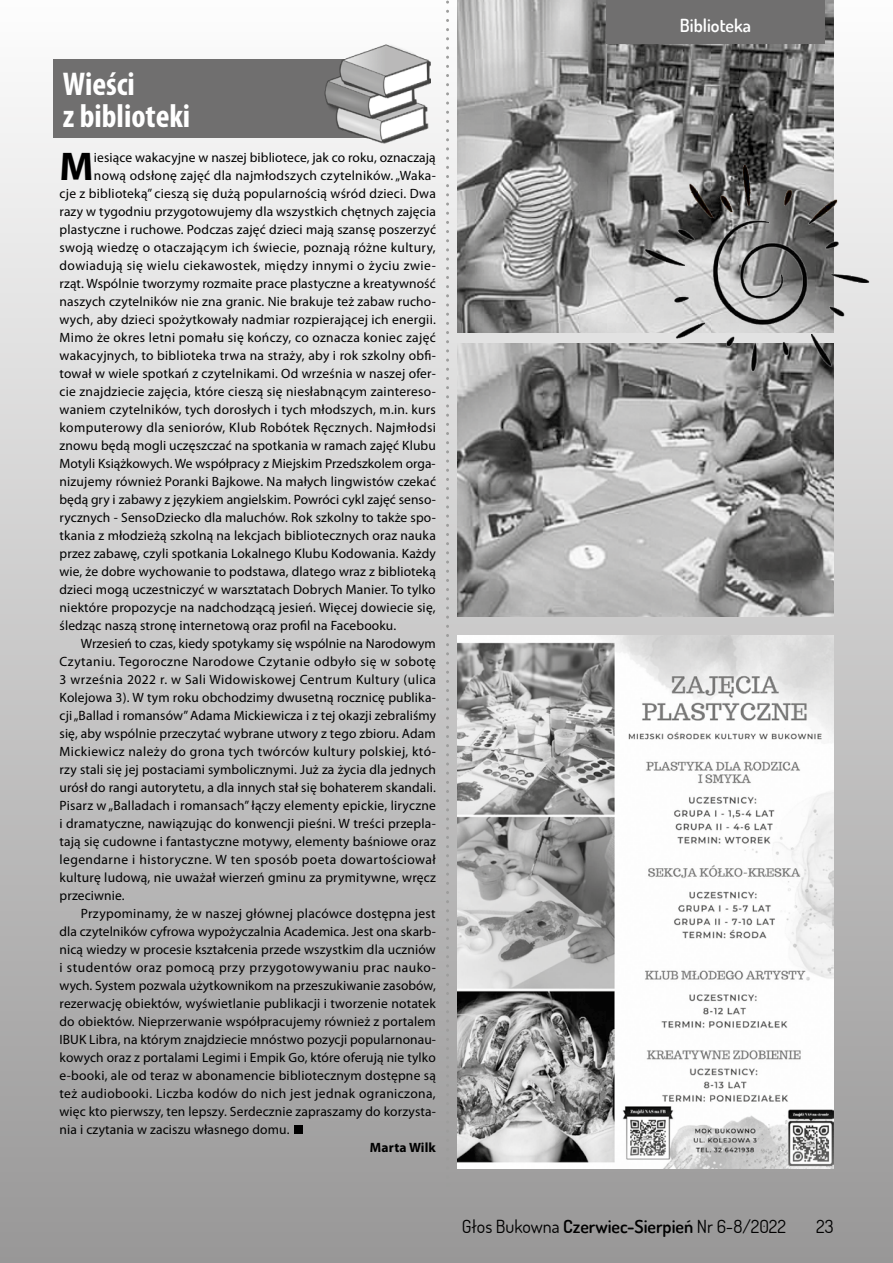
<style>
.page{position:relative;width:893px;height:1263px;background:#fff}
.page>*{position:absolute;margin:0;border:0;box-sizing:border-box;transform-origin:0 0}
.t1{font:700 40.2px "Myriad Pro";color:#000}
.t2{font:700 condensed 33px/31.5px "Myriad Pro";color:#fff}
.t3{font:18px "Dosis";color:#000}
.t4{font:600 18px "Dosis";color:#fff}
.t5{font:13.5px "Myriad Pro";letter-spacing:.015em;color:#000}
.t6{font:13.5px "Myriad Pro";letter-spacing:.035em;color:#000}
.t7{font:13.5px "Myriad Pro";letter-spacing:.04em;color:#000}
.t8{font:700 13.5px "Myriad Pro";letter-spacing:.01em;color:#000}
.s1{font-weight:600}
</style>
<div class="page">
<div style="left:0;top:0;width:893px;height:1263px;background:linear-gradient(to bottom,#fdfdfd,#989797)"></div>
<div style="left:53px;top:60px;width:330px;height:78px;background:#706f6f"></div>
<img style="left:321px;top:44px;width:109px;height:101px">
<div style="left:294px;top:1125px;width:9px;height:9px;background:#000"></div>
<svg style="left:446px;top:0;width:3px;height:1186px;background:#c1c1c0"></svg>
<img style="left:457px;top:0;width:376px;height:333px">
<img style="left:457px;top:344px;width:376px;height:273px">
<img style="left:626px;top:145px;width:261px;height:248px">
<img style="left:457px;top:636px;width:376px;height:532px">
<div style="left:606px;top:0;width:219px;height:43px;background:#706f6f"></div>
<h2 class="t2" style="left:63px;top:68px;width:129px">Wieści<br>z biblioteki</h2>
<h1 class="t1" style="left:60px;top:140px;width:36px">M</h1>
<p class="t5" style="left:94px;top:150px;width:343px">iesiące wakacyjne w naszej bibliotece, jak co roku, oznaczają</p>
<p class="t5" style="left:94px;top:168px;width:343px">nową odsłonę zajęć dla najmłodszych czytelników. „Waka-</p>
<p class="t5" style="left:60px;top:186px;width:378px">cje z biblioteką” cieszą się dużą popularnością wśród dzieci. Dwa</p>
<p class="t5" style="left:60px;top:204px;width:378px">razy w tygodniu przygotowujemy dla wszystkich chętnych zajęcia</p>
<p class="t5" style="left:60px;top:222px;width:378px">plastyczne i ruchowe. Podczas zajęć dzieci mają szansę poszerzyć</p>
<p class="t5" style="left:60px;top:240px;width:378px">swoją wiedzę o otaczającym ich świecie, poznają różne kultury,</p>
<p class="t6" style="left:60px;top:258px;width:378px">dowiadują się wielu ciekawostek, między innymi o życiu zwie-</p>
<p class="t5" style="left:60px;top:276px;width:378px">rząt. Wspólnie tworzymy rozmaite prace plastyczne a kreatywność</p>
<p class="t5" style="left:60px;top:294px;width:378px">naszych czytelników nie zna granic. Nie brakuje też zabaw rucho-</p>
<p class="t5" style="left:60px;top:312px;width:378px">wych, aby dzieci spożytkowały nadmiar rozpierającej ich energii.</p>
<p class="t5" style="left:60px;top:330px;width:378px">Mimo że okres letni pomału się kończy, co oznacza koniec zajęć</p>
<p class="t5" style="left:60px;top:348px;width:378px">wakacyjnych, to biblioteka trwa na straży, aby i rok szkolny obfi-</p>
<p class="t5" style="left:60px;top:366px;width:378px">tował w wiele spotkań z czytelnikami. Od września w naszej ofer-</p>
<p class="t5" style="left:60px;top:384px;width:378px">cie znajdziecie zajęcia, które cieszą się niesłabnącym zaintereso-</p>
<p class="t5" style="left:60px;top:402px;width:378px">waniem czytelników, tych dorosłych i tych młodszych, m.in. kurs</p>
<p class="t5" style="left:60px;top:420px;width:378px">komputerowy dla seniorów, Klub Robótek Ręcznych. Najmłodsi</p>
<p class="t5" style="left:60px;top:438px;width:378px">znowu będą mogli uczęszczać na spotkania w ramach zajęć Klubu</p>
<p class="t5" style="left:60px;top:456px;width:378px">Motyli Książkowych. We współpracy z Miejskim Przedszkolem orga-</p>
<p class="t5" style="left:60px;top:474px;width:378px">nizujemy również Poranki Bajkowe. Na małych lingwistów czekać</p>
<p class="t5" style="left:60px;top:492px;width:378px">będą gry i zabawy z językiem angielskim. Powróci cykl zajęć senso-</p>
<p class="t5" style="left:60px;top:510px;width:378px">rycznych - SensoDziecko dla maluchów. Rok szkolny to także spo-</p>
<p class="t5" style="left:60px;top:528px;width:378px">tkania z młodzieżą szkolną na lekcjach bibliotecznych oraz nauka</p>
<p class="t5" style="left:60px;top:546px;width:378px">przez zabawę, czyli spotkania Lokalnego Klubu Kodowania. Każdy</p>
<p class="t5" style="left:60px;top:564px;width:378px">wie, że dobre wychowanie to podstawa, dlatego wraz z biblioteką</p>
<p class="t5" style="left:60px;top:582px;width:378px">dzieci mogą uczestniczyć w warsztatach Dobrych Manier. To tylko</p>
<p class="t5" style="left:60px;top:600px;width:378px">niektóre propozycje na nadchodzącą jesień. Więcej dowiecie się,</p>
<p class="t5" style="left:60px;top:618px;width:338px">śledząc naszą stronę internetową oraz profil na Facebooku.</p>
<p class="t5" style="left:81px;top:636px;width:356px">Wrzesień to czas, kiedy spotykamy się wspólnie na Narodowym</p>
<p class="t6" style="left:60px;top:654px;width:378px">Czytaniu. Tegoroczne Narodowe Czytanie odbyło się w sobotę</p>
<p class="t6" style="left:60px;top:672px;width:378px">3 września 2022 r. w Sali Widowiskowej Centrum Kultury (ulica</p>
<p class="t5" style="left:60px;top:690px;width:378px">Kolejowa 3). W tym roku obchodzimy dwusetną rocznicę publika-</p>
<p class="t5" style="left:60px;top:708px;width:378px">cji „Ballad i romansów” Adama Mickiewicza i z tej okazji zebraliśmy</p>
<p class="t5" style="left:60px;top:726px;width:378px">się, aby wspólnie przeczytać wybrane utwory z tego zbioru. Adam</p>
<p class="t5" style="left:60px;top:744px;width:378px">Mickiewicz należy do grona tych twórców kultury polskiej, któ-</p>
<p class="t5" style="left:60px;top:762px;width:378px">rzy stali się jej postaciami symbolicznymi. Już za życia dla jednych</p>
<p class="t5" style="left:60px;top:780px;width:378px">urósł do rangi autorytetu, a dla innych stał się bohaterem skandali.</p>
<p class="t5" style="left:60px;top:798px;width:378px">Pisarz w „Balladach i romansach” łączy elementy epickie, liryczne</p>
<p class="t5" style="left:60px;top:816px;width:378px">i dramatyczne, nawiązując do konwencji pieśni. W treści przepla-</p>
<p class="t5" style="left:60px;top:834px;width:378px">tają się cudowne i fantastyczne motywy, elementy baśniowe oraz</p>
<p class="t6" style="left:60px;top:852px;width:378px">legendarne i historyczne. W ten sposób poeta dowartościował</p>
<p class="t5" style="left:60px;top:870px;width:378px">kulturę ludową, nie uważał wierzeń gminu za prymitywne, wręcz</p>
<p class="t5" style="left:60px;top:888px;width:67px">przeciwnie.</p>
<p class="t5" style="left:81px;top:906px;width:356px">Przypominamy, że w naszej głównej placówce dostępna jest</p>
<p class="t5" style="left:60px;top:924px;width:378px">dla czytelników cyfrowa wypożyczalnia Academica. Jest ona skarb-</p>
<p class="t5" style="left:60px;top:942px;width:378px">nicą wiedzy w procesie kształcenia przede wszystkim dla uczniów</p>
<p class="t7" style="left:60px;top:960px;width:378px">i studentów oraz pomocą przy przygotowywaniu prac nauko-</p>
<p class="t5" style="left:60px;top:978px;width:378px">wych. System pozwala użytkownikom na przeszukiwanie zasobów,</p>
<p class="t5" style="left:60px;top:996px;width:378px">rezerwację obiektów, wyświetlanie publikacji i tworzenie notatek</p>
<p class="t5" style="left:60px;top:1014px;width:378px">do obiektów. Nieprzerwanie współpracujemy również z portalem</p>
<p class="t5" style="left:60px;top:1032px;width:378px">IBUK Libra, na którym znajdziecie mnóstwo pozycji popularnonau-</p>
<p class="t5" style="left:60px;top:1050px;width:378px">kowych oraz z portalami Legimi i Empik Go, które oferują nie tylko</p>
<p class="t5" style="left:60px;top:1068px;width:378px">e-booki, ale od teraz w abonamencie bibliotecznym dostępne są</p>
<p class="t5" style="left:60px;top:1086px;width:378px">też audiobooki. Liczba kodów do nich jest jednak ograniczona,</p>
<p class="t5" style="left:60px;top:1104px;width:378px">więc kto pierwszy, ten lepszy. Serdecznie zapraszamy do korzysta-</p>
<p class="t5" style="left:60px;top:1122px;width:231px">nia i czytania w zaciszu własnego domu.</p>
<p class="t8" style="left:370px;top:1139px;width:67px">Marta Wilk</p>
<h3 class="t4" style="left:680px;top:13px;width:73px">Biblioteka</h3>
<h3 class="t3" style="left:462px;top:1214px;width:326px">Głos Bukowna <span class="s1">Czerwiec-Sierpień</span> Nr 6-8/2022</h3>
<h3 class="t3" style="left:816px;top:1214px;width:19px">23</h3>
</div>
